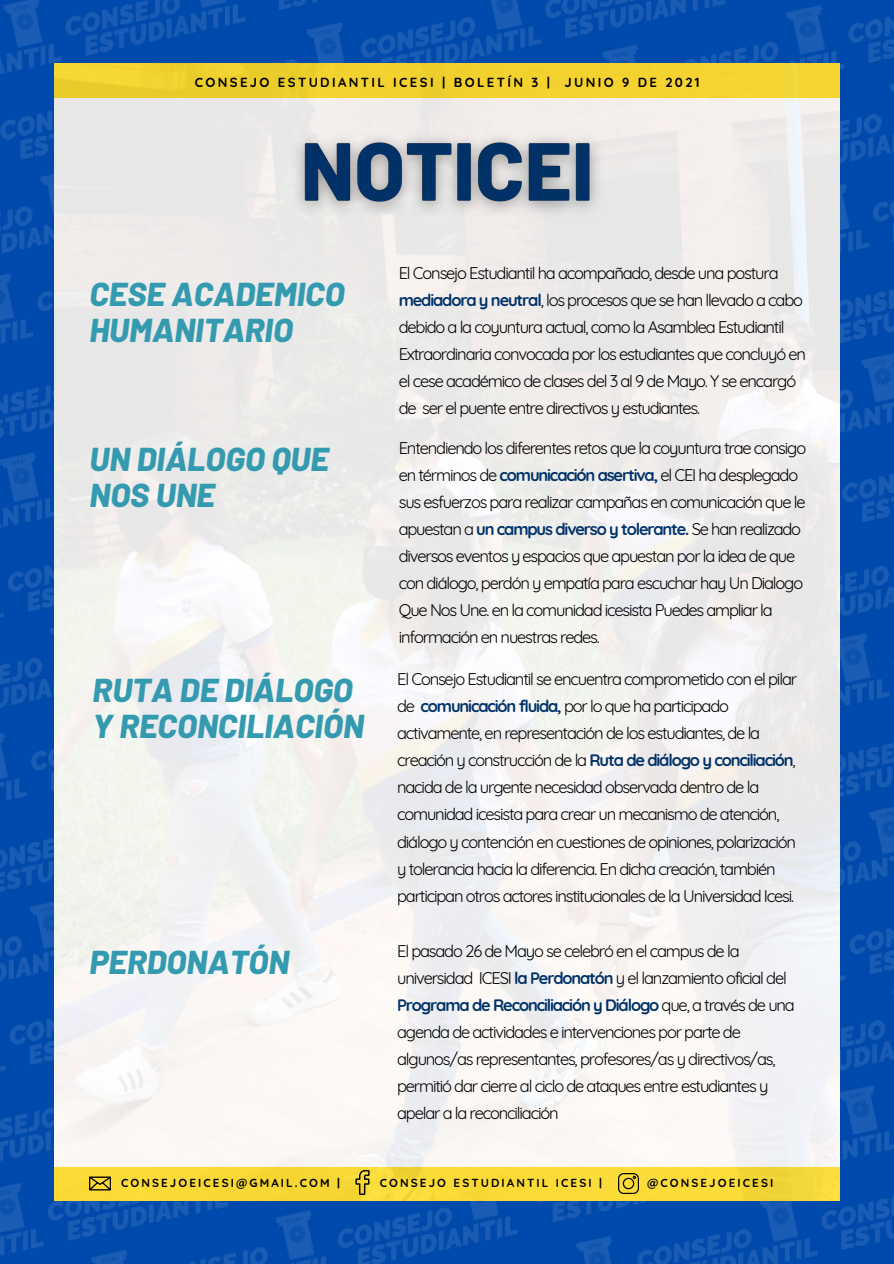
<style>
.page{position:relative;width:894px;height:1264px;background:#fff}
.page>*{position:absolute;margin:0;border:0;box-sizing:border-box;transform-origin:0 0}
.t1{font:italic 800 33px/36px "Barlow";color:#349aaf}
.t2{font:16.5px/27px "Quicksand";letter-spacing:-.07em;color:#000}
.t3{font:700 13.2px "Quicksand";letter-spacing:.18em;color:#000}
.t4{font:700 11.7px "Quicksand";letter-spacing:.18em;color:#000}
.s1{font-weight:700;color:#003268}
</style>
<div class="page">
<img style="left:0;top:0;width:893px;height:1263px">
<img style="left:55px;top:64px;width:783px;height:1136px">
<img style="left:618px;top:1173px;width:20px;height:20px">
<img style="left:89px;top:1172px;width:22px;height:22px">
<img style="left:350px;top:1170px;width:24px;height:23px">
<img style="left:279px;top:99px;width:337px;height:143px">
<p class="t3" style="left:195px;top:74px;width:506px">CONSEJO ESTUDIANTIL ICESI | BOLETÍN 3 | JUNIO 9 DE 2021</p>
<p class="t1" style="left:89px;top:274px;width:256px">CESE ACADEMICO<br>HUMANITARIO</p>
<p class="t2" style="left:398px;top:259px;width:408px">El Consejo Estudiantil ha acompañado, desde una postura <span class="s1">mediadora y neutral</span>, los procesos que se han llevado a cabo debido a la coyuntura actual, como la Asamblea Estudiantil Extraordinaria convocada por los estudiantes que concluyó en el cese académico de clases del 3 al 9 de Mayo. Y se encargó de ser el puente entre directivos y estudiantes.</p>
<p class="t1" style="left:89px;top:439px;width:241px">UN DIÁLOGO QUE<br>NOS UNE</p>
<p class="t2" style="left:398px;top:434px;width:409px">Entendiendo los diferentes retos que la coyuntura trae consigo en términos de <span class="s1">comunicación asertiva,</span> el CEI ha desplegado sus esfuerzos para realizar campañas en comunicación que le apuestan a <span class="s1">un campus diverso y tolerante.</span> Se han realizado diversos eventos y espacios que apuestan por la idea de que con diálogo, perdón y empatía para escuchar hay Un Dialogo Que Nos Une. en la comunidad icesista Puedes ampliar la información en nuestras redes.</p>
<p class="t1" style="left:93px;top:671px;width:273px">RUTA DE DIÁLOGO<br>Y RECONCILIACIÓN</p>
<p class="t2" style="left:397px;top:665px;width:401px">El Consejo Estudiantil se encuentra comprometido con el pilar de <span class="s1">comunicación fluida,</span> por lo que ha participado activamente, en representación de los estudiantes, de la creación y construcción de la <span class="s1">Ruta de diálogo y conciliación</span>, nacida de la urgente necesidad observada dentro de la comunidad icesista para crear un mecanismo de atención, diálogo y contención en cuestiones de opiniones, polarización y tolerancia hacia la diferencia. En dicha creación, también participan otros actores institucionales de la Universidad Icesi.</p>
<p class="t1" style="left:89px;top:942px;width:201px">PERDONATÓN</p>
<p class="t2" style="left:397px;top:937px;width:399px">El pasado 26 de Mayo se celebró en el campus de la universidad ICESI <span class="s1">la Perdonatón</span> y el lanzamiento oficial del <span class="s1">Programa de Reconciliación y Diálogo</span> que, a través de una agenda de actividades e intervenciones por parte de algunos/as representantes, profesores/as y directivos/as, permitió dar cierre al ciclo de ataques entre estudiantes y apelar a la reconciliación</p>
<p class="t4" style="left:116px;top:1175px;width:220px">CONSEJOEICESI@GMAIL.COM |</p>
<p class="t4" style="left:385px;top:1175px;width:224px">CONSEJO ESTUDIANTIL ICESI |</p>
<p class="t4" style="left:652px;top:1175px;width:128px">@CONSEJOEICESI</p>
<p class="t4" style="left:121px;top:1175px;width:220px">CONSEJOEICESI@GMAIL.COM |</p>
<p class="t4" style="left:380px;top:1175px;width:224px">CONSEJO ESTUDIANTIL ICESI |</p>
<p class="t4" style="left:646px;top:1175px;width:128px">@CONSEJOEICESI</p>
</div>
